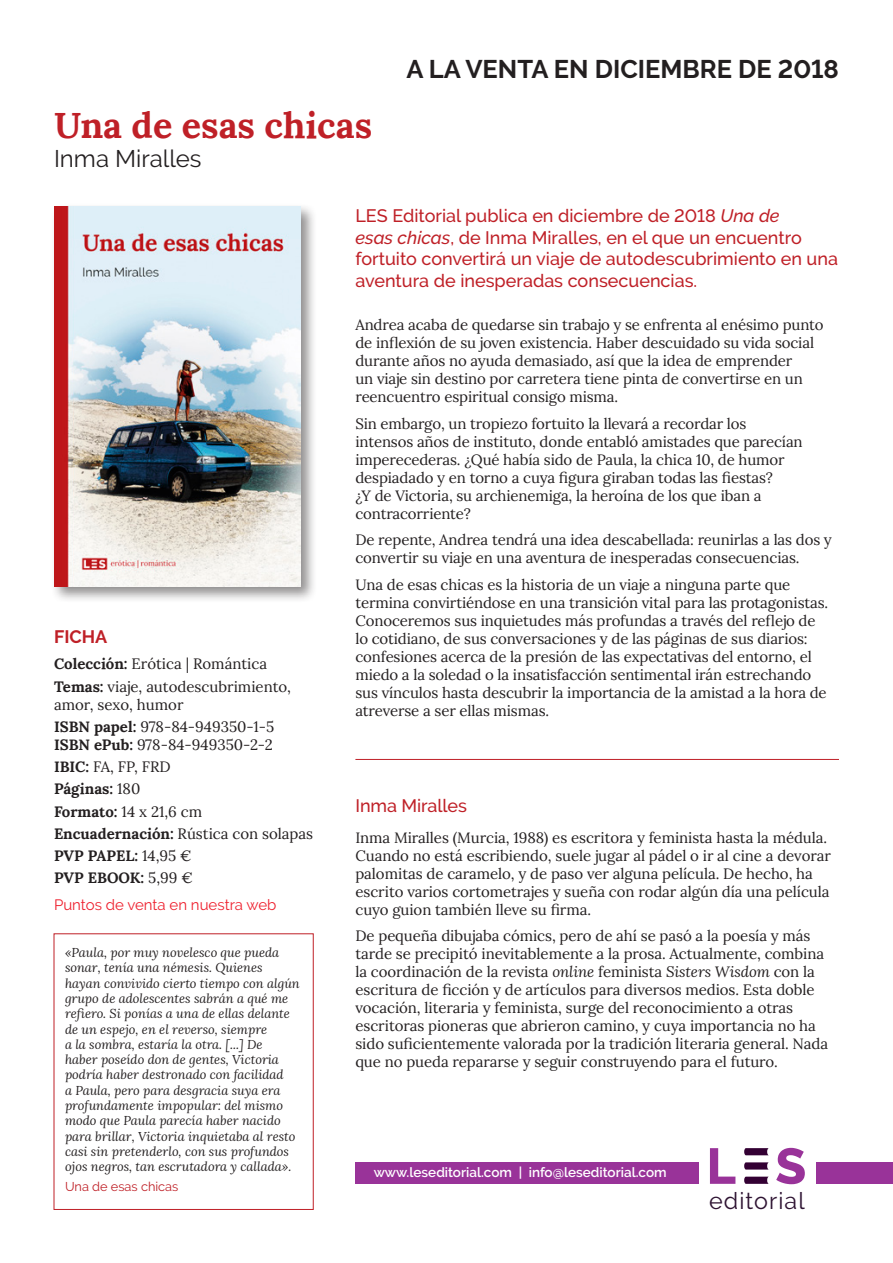
<style>
.page{position:relative;width:893px;height:1263px;background:#fff}
.page>*{position:absolute;margin:0;border:0;box-sizing:border-box;transform-origin:0 0}
.t1{font:800 50.25px "Raleway";color:#939}
.t2{font:700 36px "Lora";color:#bf2027}
.t3{font:700 25.5px "Raleway";color:#231f20}
.t4{font:24px "Raleway";color:#231f20}
.t5{font:23.25px "Raleway";letter-spacing:.045em;color:#2e1332}
.autora{font:500 18px/21.6px "Raleway";color:#bf2027}
.autora-2{font:700 18px "Raleway";color:#bf2027}
.parrafo_ppal{font:15px/18px "Lora";letter-spacing:-.01em;color:#231f20}
.t6{font:700 15px "Lora";color:#231f20}
.autora-3{font:15px "Raleway";color:#ee1f2d}
.t7{font:600 13.5px "Raleway";color:#fff}
.t8{font:italic 12.75px/15.3px "Lora";color:#231f20}
.t9{font:12.75px "Raleway";color:#bf2027}
.s1{font-weight:700}
.s2{font-weight:400}
.s3{font-style:italic}
</style>
<div class="page">
<div style="left:355px;top:1162px;width:538px;height:22px;background:#939"></div>
<div style="left:54px;top:933px;width:260px;height:277px;border:1px solid #bf2027"></div>
<div style="left:51px;top:203px;width:266px;height:400px;background:#231f20;opacity:.5"></div>
<img style="left:54px;top:206px;width:247px;height:380px">
<hr style="left:355px;top:759px;width:484px;height:1px;background:#bf2027">
<div style="left:699px;top:1141px;width:116px;height:73px;background:#fff"></div>
<svg style="left:744px;top:1176px;width:25px;height:8px"></svg>
<svg style="left:744px;top:1162px;width:25px;height:7px"></svg>
<svg style="left:744px;top:1148px;width:25px;height:7px"></svg>
<p class="t2" style="left:54px;top:95px;width:320px">Una de esas chicas</p>
<p class="t4" style="left:54px;top:145px;width:149px">Inma Miralles</p>
<p class="t3" style="left:406px;top:54px;width:434px">A LA VENTA EN DICIEMBRE DE 2018</p>
<p class="autora-2" style="left:54px;top:626px;width:55px">FICHA</p>
<p class="parrafo_ppal" style="left:54px;top:654px;width:215px"><span class="s1">Colección:</span> Erótica | Romántica</p>
<p class="parrafo_ppal" style="left:54px;top:676px;width:239px"><span class="s1">Temas:</span> viaje, autodescubrimiento, amor, sexo, humor</p>
<p class="parrafo_ppal" style="left:54px;top:716px;width:222px"><span class="s1">ISBN papel:</span> 978-84-949350-1-5<br><span class="s1">ISBN ePub:</span> 978-84-949350-2-2</p>
<p class="parrafo_ppal" style="left:54px;top:757px;width:118px"><span class="s1">IBIC:</span> FA, FP, FRD</p>
<p class="t6" style="left:54px;top:776px;width:88px">Páginas: <span class="s2">180</span></p>
<p class="parrafo_ppal" style="left:54px;top:801px;width:150px"><span class="s1">Formato:</span> 14 x 21,6 cm</p>
<p class="parrafo_ppal" style="left:54px;top:824px;width:261px"><span class="s1">Encuadernación:</span> Rústica con solapas</p>
<p class="t6" style="left:54px;top:843px;width:139px">PVP PAPEL: <span class="s2">14,95 €</span></p>
<p class="t6" style="left:54px;top:865px;width:140px">PVP EBOOK: <span class="s2">5,99 €</span></p>
<p class="autora-3" style="left:54px;top:896px;width:224px">Puntos de venta en nuestra web</p>
<p class="t8" style="left:65px;top:945px;width:236px">«Paula, por muy novelesco que pueda sonar, tenía una némesis. Quienes hayan convivido cierto tiempo con algún grupo de adolescentes sabrán a qué me refiero. Si ponías a una de ellas delante de un espejo, en el reverso, siempre<br>a la sombra, estaría la otra. [...] De<br>haber poseído don de gentes, Victoria podría haber destronado con facilidad<br>a Paula, pero para desgracia suya era profundamente impopular: del mismo modo que Paula parecía haber nacido para brillar, Victoria inquietaba al resto casi sin pretenderlo, con sus profundos ojos negros, tan escrutadora y callada».</p>
<p class="t9" style="left:65px;top:1179px;width:115px">Una de esas chicas</p>
<p class="autora" style="left:355px;top:205px;width:484px">LES Editorial publica en diciembre de 2018 <span class="s3">Una de<br>esas chicas</span>, de Inma Miralles, en el que un encuentro fortuito convertirá un viaje de autodescubrimiento en una aventura de inesperadas consecuencias.</p>
<p class="parrafo_ppal" style="left:355px;top:315px;width:470px">Andrea acaba de quedarse sin trabajo y se enfrenta al enésimo punto de inflexión de su joven existencia. Haber descuidado su vida social durante años no ayuda demasiado, así que la idea de emprender<br>un viaje sin destino por carretera tiene pinta de convertirse en un reencuentro espiritual consigo misma.</p>
<p class="parrafo_ppal" style="left:355px;top:414px;width:449px">Sin embargo, un tropiezo fortuito la llevará a recordar los intensos años de instituto, donde entabló amistades que parecían imperecederas. ¿Qué había sido de Paula, la chica 10, de humor despiadado y en torno a cuya figura giraban todas las fiestas?<br>¿Y de Victoria, su archienemiga, la heroína de los que iban a contracorriente?</p>
<p class="parrafo_ppal" style="left:355px;top:530px;width:478px">De repente, Andrea tendrá una idea descabellada: reunirlas a las dos y convertir su viaje en una aventura de inesperadas consecuencias.</p>
<p class="parrafo_ppal" style="left:355px;top:575px;width:474px">Una de esas chicas es la historia de un viaje a ninguna parte que termina convirtiéndose en una transición vital para las protagonistas.<br>Conoceremos sus inquietudes más profundas a través del reflejo de lo cotidiano, de sus conversaciones y de las páginas de sus diarios: confesiones acerca de la presión de las expectativas del entorno, el miedo a la soledad o la insatisfacción sentimental irán estrechando sus vínculos hasta descubrir la importancia de la amistad a la hora de atreverse a ser ellas mismas.</p>
<p class="autora" style="left:355px;top:795px;width:113px">Inma Miralles</p>
<p class="parrafo_ppal" style="left:355px;top:827px;width:477px">Inma Miralles (Murcia, 1988) es escritora y feminista hasta la médula.<br>Cuando no está escribiendo, suele jugar al pádel o ir al cine a devorar palomitas de caramelo, y de paso ver alguna película. De hecho, ha escrito varios cortometrajes y sueña con rodar algún día una película cuyo guion también lleve su firma.</p>
<p class="parrafo_ppal" style="left:355px;top:926px;width:474px">De pequeña dibujaba cómics, pero de ahí se pasó a la poesía y más tarde se precipitó inevitablemente a la prosa. Actualmente, combina la coordinación de la revista <span class="s3">online</span> feminista <span class="s3">Sisters Wisdom</span> con la escritura de ficción y de artículos para diversos medios. Esta doble vocación, literaria y feminista, surge del reconocimiento a otras escritoras pioneras que abrieron camino, y cuya importancia no ha sido suficientemente valorada por la tradición literaria general. Nada que no pueda repararse y seguir construyendo para el futuro.</p>
<p class="t7" style="left:374px;top:1165px;width:295px">www.leseditorial.com | info@leseditorial.com</p>
<p class="t1" style="left:706px;top:1137px;width:101px">L S</p>
<p class="t5" style="left:709px;top:1187px;width:97px">editorial</p>
</div>
